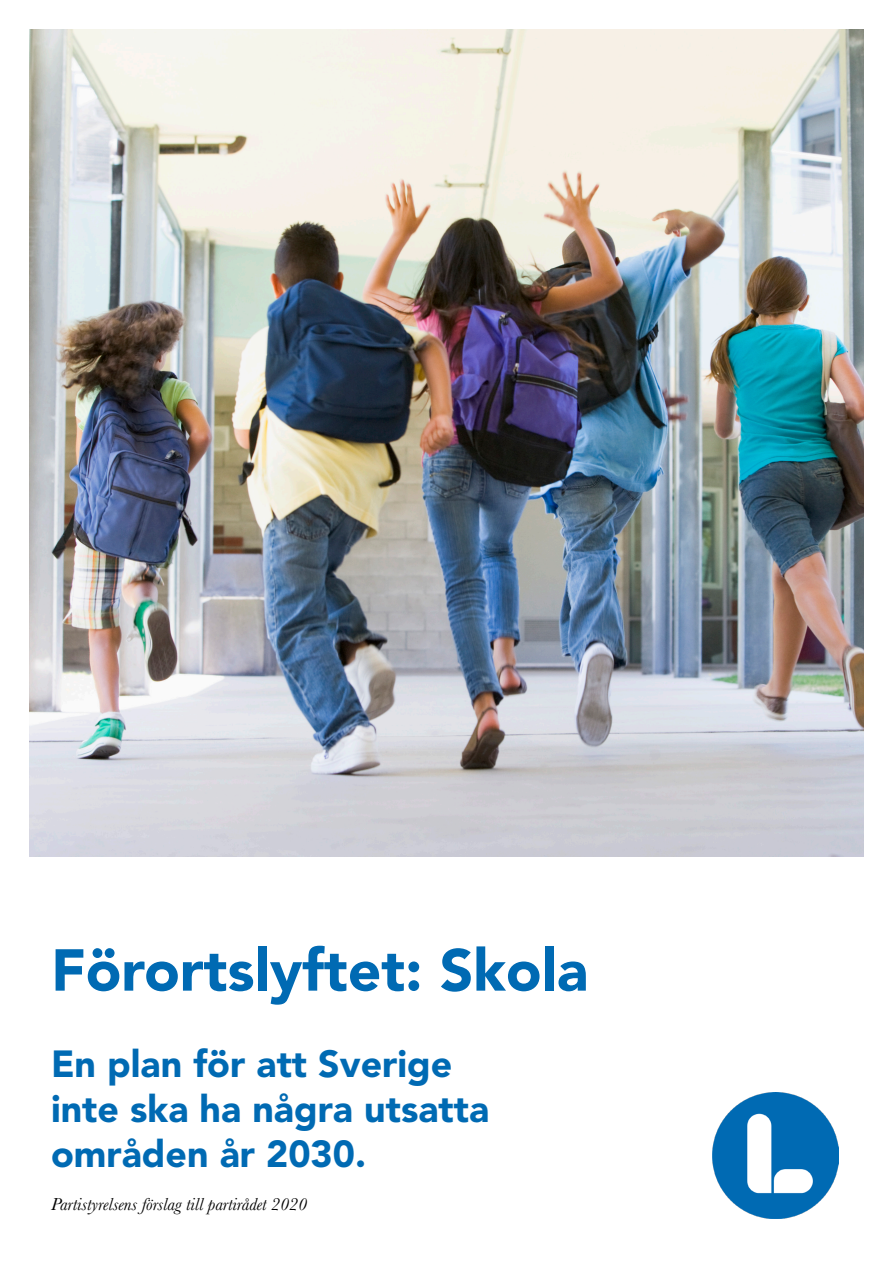
<style>
.page{position:relative;width:893px;height:1263px;background:#fff}
.page>*{position:absolute;margin:0;border:0;box-sizing:border-box;transform-origin:0 0}
.t1{font:900 58.5px "Avenir";color:#006ab3}
.t2{font:900 37.5px "Avenir";color:#006ab3}
.t3{font:italic 18px "Baskerville";color:#000}
</style>
<div class="page">
<img style="left:30px;top:30px;width:833px;height:827px">
<img style="left:712px;top:1092px;width:126px;height:126px">
<p class="t1" style="left:51px;top:935px;width:539px">Förortslyftet: Skola</p>
<p class="t2" style="left:51px;top:1041px;width:403px">En plan för att Sverige</p>
<p class="t2" style="left:51px;top:1086px;width:440px">inte ska ha några utsatta</p>
<p class="t2" style="left:51px;top:1131px;width:317px">områden år 2030.</p>
<p class="t3" style="left:51px;top:1192px;width:258px">Partistyrelsens förslag till partirådet 2020</p>
</div>
